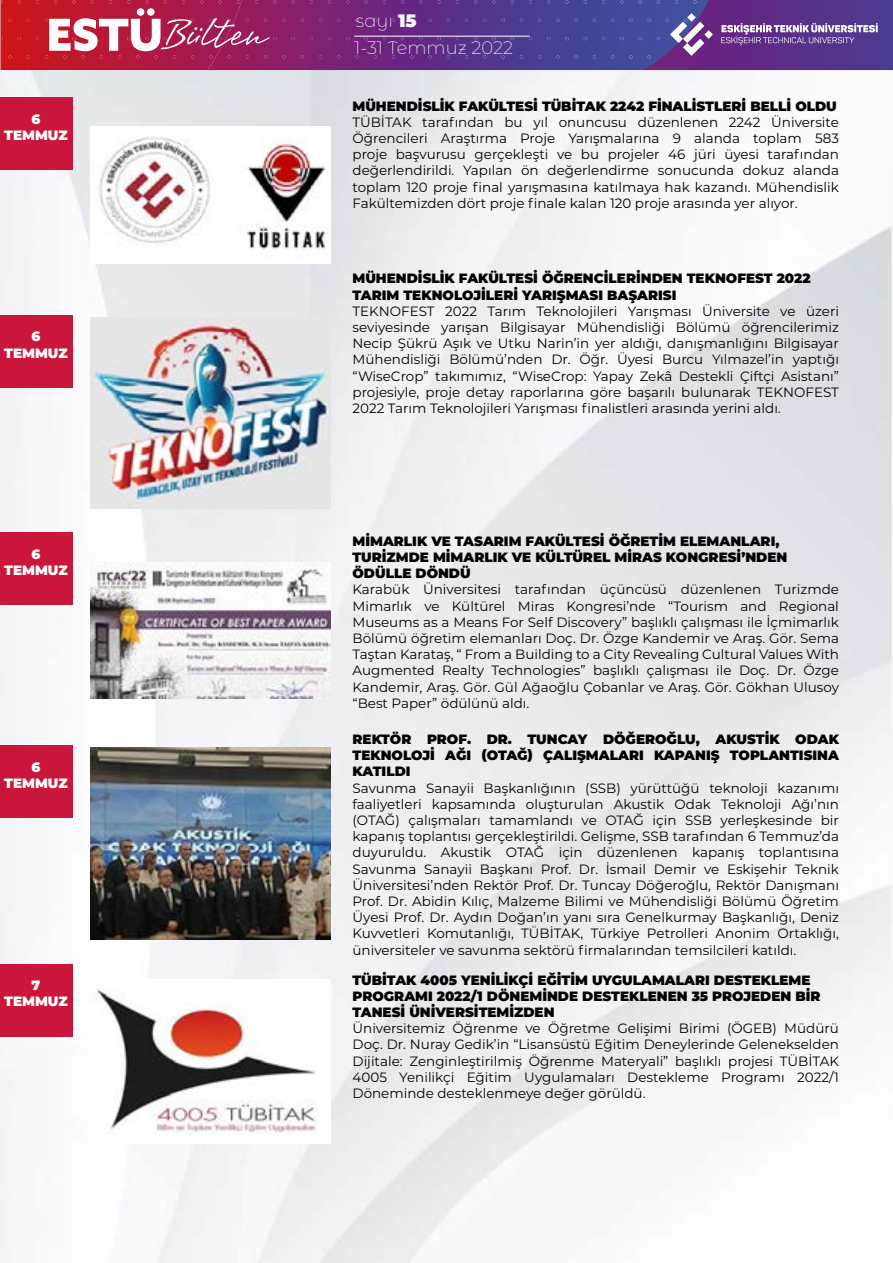
<style>
.page{position:relative;width:893px;height:1263px;background:#fff}
.page>*{position:absolute;margin:0;border:0;box-sizing:border-box;transform-origin:0 0}
.t1{font:200 18px/27.2px "Montserrat Alternates";color:#fff}
.t2{font:13.5px/16.2px "Montserrat";color:#000;text-align:justify}
.t3{font:900 13.5px/16.2px "Montserrat";color:#000}
.t4{font:900 13.5px/16.2px "Montserrat";color:#fff;text-align:center}
.s1{font-weight:900}
</style>
<div class="page">
<img style="left:0;top:70px;width:893px;height:1193px">
<div style="left:0;top:98px;width:72px;height:72px;background:#ca163a"></div>
<div style="left:0;top:315px;width:72px;height:72px;background:#ca163a"></div>
<div style="left:0;top:533px;width:72px;height:72px;background:#ca163a"></div>
<div style="left:0;top:746px;width:72px;height:72px;background:#ca163a"></div>
<div style="left:0;top:964px;width:72px;height:72px;background:#ca163a"></div>
<img style="left:91px;top:127px;width:240px;height:136px">
<img style="left:91px;top:317px;width:240px;height:191px">
<img style="left:91px;top:562px;width:240px;height:136px">
<img style="left:91px;top:747px;width:240px;height:192px">
<img style="left:91px;top:979px;width:240px;height:164px">
<svg style="left:0;top:0;width:893px;height:70px;background:#7c3a7d"></svg>
<hr style="left:354px;top:36px;width:176px;height:1px;background:#fff">
<p class="t4" style="left:4px;top:110px;width:65px">6<br>TEMMUZ</p>
<p class="t4" style="left:4px;top:328px;width:65px">6<br>TEMMUZ</p>
<p class="t4" style="left:4px;top:545px;width:65px">6<br>TEMMUZ</p>
<p class="t4" style="left:4px;top:758px;width:65px">6<br>TEMMUZ</p>
<p class="t4" style="left:4px;top:976px;width:65px">7<br>TEMMUZ</p>
<h1 class="t1" style="left:354px;top:6px;width:161px">sayı <span class="s1">15<br></span>1-31 Temmuz 2022</h1>
<p class="t3" style="left:353px;top:97px;width:486px">MÜHENDİSLİK FAKÜLTESİ TÜBİTAK 2242 FİNALİSTLERİ BELLİ OLDU</p>
<p class="t2" style="left:353px;top:113px;width:488px">TÜBİTAK tarafından bu yıl onuncusu düzenlenen 2242 Üniversite Öğrencileri Araştırma Proje Yarışmalarına 9 alanda toplam 583 proje başvurusu gerçekleşti ve bu projeler 46 jüri üyesi tarafından değerlendirildi. Yapılan ön değerlendirme sonucunda dokuz alanda toplam 120 proje final yarışmasına katılmaya hak kazandı. Mühendislik Fakültemizden dört proje finale kalan 120 proje arasında yer alıyor.</p>
<p class="t3" style="left:353px;top:270px;width:460px">MÜHENDİSLİK FAKÜLTESİ ÖĞRENCİLERİNDEN TEKNOFEST 2022<br>TARIM TEKNOLOJİLERİ YARIŞMASI BAŞARISI</p>
<p class="t2" style="left:353px;top:302px;width:488px">TEKNOFEST 2022 Tarım Teknolojileri Yarışması Üniversite ve üzeri seviyesinde yarışan Bilgisayar Mühendisliği Bölümü öğrencilerimiz Necip Şükrü Aşık ve Utku Narin’in yer aldığı, danışmanlığını Bilgisayar Mühendisliği Bölümü’nden Dr. Öğr. Üyesi Burcu Yılmazel’in yaptığı “WiseCrop” takımımız, “WiseCrop: Yapay Zekâ Destekli Çiftçi Asistanı” projesiyle, proje detay raporlarına göre başarılı bulunarak TEKNOFEST 2022 Tarım Teknolojileri Yarışması finalistleri arasında yerini aldı.</p>
<p class="t3" style="left:353px;top:532px;width:436px">MİMARLIK VE TASARIM FAKÜLTESİ ÖĞRETİM ELEMANLARI,<br>TURİZMDE MİMARLIK VE KÜLTÜREL MİRAS KONGRESİ’NDEN<br>ÖDÜLLE DÖNDÜ</p>
<p class="t2" style="left:353px;top:581px;width:488px">Karabük Üniversitesi tarafından üçüncüsü düzenlenen Turizmde Mimarlık ve Kültürel Miras Kongresi’nde “Tourism and Regional Museums as a Means For Self Discovery” başlıklı çalışması ile İçmimarlık Bölümü öğretim elemanları Doç. Dr. Özge Kandemir ve Araş. Gör. Sema Taştan Karataş, “ From a Building to a City Revealing Cultural Values With Augmented Realty Technologies” başlıklı çalışması ile Doç. Dr. Özge Kandemir, Araş. Gör. Gül Ağaoğlu Çobanlar ve Araş. Gör. Gökhan Ulusoy “Best Paper” ödülünü aldı.</p>
<p class="t3" style="left:353px;top:730px;width:488px;text-align:justify">REKTÖR PROF. DR. TUNCAY DÖĞEROĞLU, AKUSTİK ODAK TEKNOLOJİ AĞI (OTAĞ) ÇALIŞMALARI KAPANIŞ TOPLANTISINA KATILDI</p>
<p class="t2" style="left:353px;top:779px;width:488px">Savunma Sanayii Başkanlığının (SSB) yürüttüğü teknoloji kazanımı faaliyetleri kapsamında oluşturulan Akustik Odak Teknoloji Ağı’nın (OTAĞ) çalışmaları tamamlandı ve OTAĞ için SSB yerleşkesinde bir kapanış toplantısı gerçekleştirildi. Gelişme, SSB tarafından 6 Temmuz’da duyuruldu. Akustik OTAĞ için düzenlenen kapanış toplantısına Savunma Sanayii Başkanı Prof. Dr. İsmail Demir ve Eskişehir Teknik Üniversitesi’nden Rektör Prof. Dr. Tuncay Döğeroğlu, Rektör Danışmanı Prof. Dr. Abidin Kılıç, Malzeme Bilimi ve Mühendisliği Bölümü Öğretim Üyesi Prof. Dr. Aydın Doğan’ın yanı sıra Genelkurmay Başkanlığı, Deniz Kuvvetleri Komutanlığı, TÜBİTAK, Türkiye Petrolleri Anonim Ortaklığı, üniversiteler ve savunma sektörü firmalarından temsilcileri katıldı.</p>
<p class="t3" style="left:353px;top:971px;width:470px">TÜBİTAK 4005 YENİLİKÇİ EĞİTİM UYGULAMALARI DESTEKLEME<br>PROGRAMI 2022/1 DÖNEMİNDE DESTEKLENEN 35 PROJEDEN BİR<br>TANESİ ÜNİVERSİTEMİZDEN</p>
<p class="t2" style="left:353px;top:1020px;width:488px">Üniversitemiz Öğrenme ve Öğretme Gelişimi Birimi (ÖGEB) Müdürü Doç. Dr. Nuray Gedik’in “Lisansüstü Eğitim Deneylerinde Gelenekselden Dijitale: Zenginleştirilmiş Öğrenme Materyali” başlıklı projesi TÜBİTAK 4005 Yenilikçi Eğitim Uygulamaları Destekleme Programı 2022/1<br>Döneminde desteklenmeye değer görüldü.</p>
</div>
